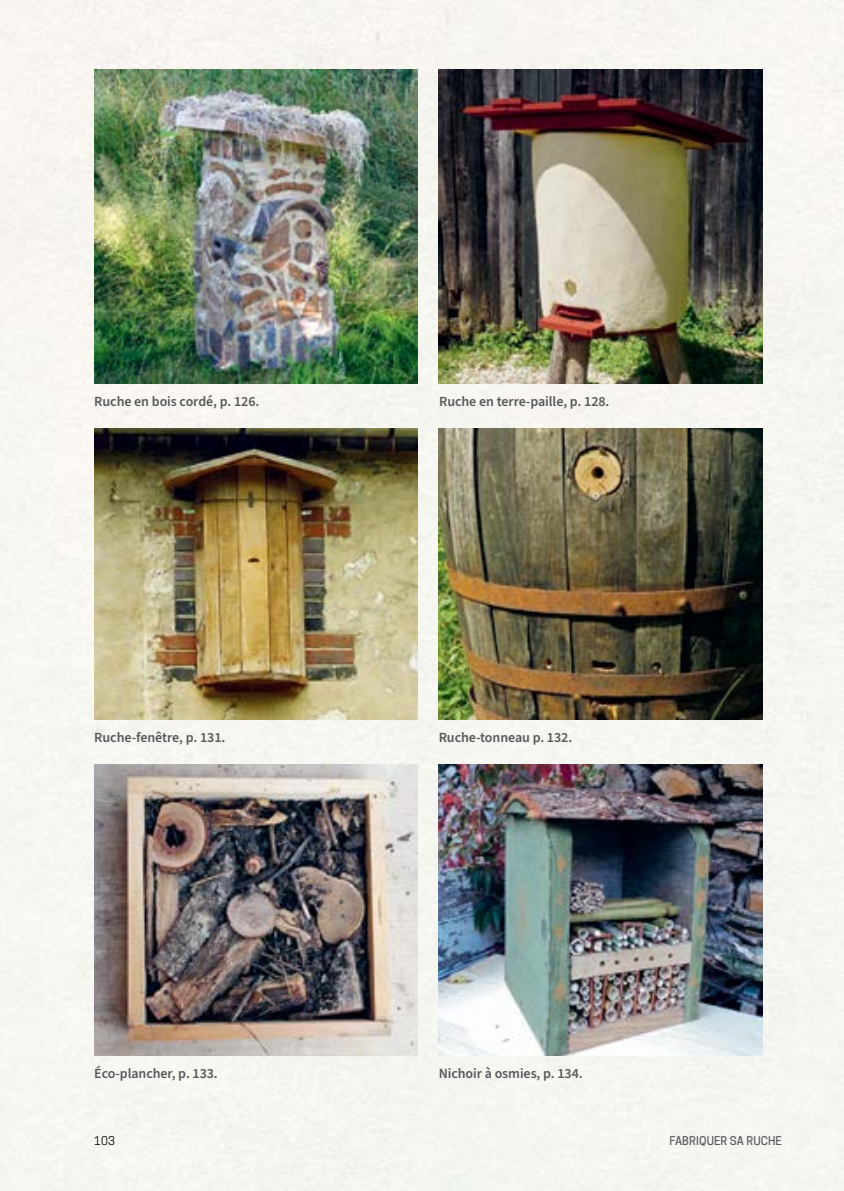
<style>
.page{position:relative;width:844px;height:1191px;background:#fff}
.page>*{position:absolute;margin:0;border:0;box-sizing:border-box;transform-origin:0 0}
.t1{font:600 14px "Source Sans Pro";letter-spacing:-.005em;color:#58595b}
.t2{font:500 11.38px "Cooper Hewitt";letter-spacing:.01em;color:#58595b}
.t3{font:11.38px "Cooper Hewitt";color:#000}
</style>
<div class="page">
<div style="left:0;top:0;width:843px;height:1191px;background:#f6f6f1"></div>
<img style="left:94px;top:69px;width:323px;height:314px">
<img style="left:438px;top:764px;width:323px;height:291px">
<img style="left:94px;top:428px;width:323px;height:291px">
<img style="left:438px;top:428px;width:323px;height:291px">
<img style="left:94px;top:764px;width:323px;height:291px">
<img style="left:438px;top:69px;width:323px;height:314px">
<p class="t1" style="left:94px;top:391px;width:166px">Ruche en bois cordé, p. 126.</p>
<p class="t1" style="left:439px;top:391px;width:172px">Ruche en terre-paille, p. 128.</p>
<p class="t1" style="left:94px;top:727px;width:132px">Ruche-fenêtre, p. 131.</p>
<p class="t1" style="left:438px;top:727px;width:135px">Ruche-tonneau p. 132.</p>
<p class="t1" style="left:94px;top:1063px;width:125px">Éco-plancher, p. 133.</p>
<p class="t1" style="left:438px;top:1063px;width:145px">Nichoir à osmies, p. 134.</p>
<p class="t3" style="left:94px;top:1134px;width:22px">103</p>
<p class="t2" style="left:669px;top:1134px;width:114px">FABRIQUER SA RUCHE</p>
</div>
